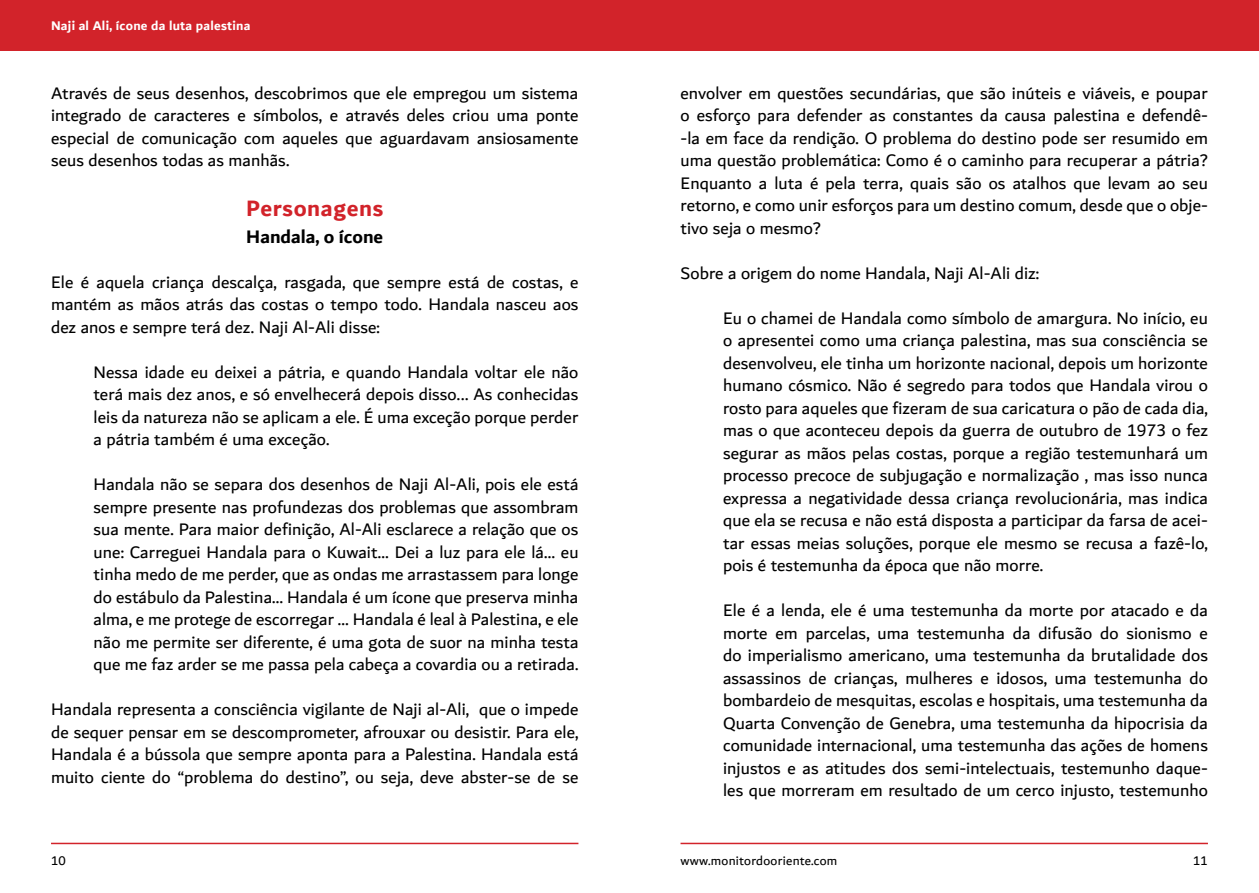
<style>
.page{position:relative;width:1259px;height:893px;background:#fff}
.page>*{position:absolute;margin:0;border:0;box-sizing:border-box;transform-origin:0 0}
.t1{font:700 24px "Dubai";letter-spacing:.025em;color:#d2232a}
.t2{font:700 19.5px "Dubai";color:#000}
.t3{font:18px/22.5px "Dubai";letter-spacing:.005em;color:#000;text-align:justify}
.t4{font:700 13.5px "Dubai";letter-spacing:.02em;color:#fff}
.t5{font:13.5px "Dubai";letter-spacing:.02em;color:#000}
</style>
<div class="page">
<div style="left:0;top:0;width:629px;height:51px;background:#d2232a"></div>
<div style="left:629px;top:0;width:630px;height:51px;background:#d2232a"></div>
<hr style="left:51px;top:843px;width:527px;height:1px;background:#d2232a">
<hr style="left:680px;top:843px;width:528px;height:1px;background:#d2232a">
<p class="t4" style="left:51px;top:18px;width:201px">Naji al Ali, ícone da luta palestina</p>
<p class="t3" style="left:51px;top:81px;width:529px">Através de seus desenhos, descobrimos que ele empregou um sistema integrado de caracteres e símbolos, e através deles criou uma ponte especial de comunicação com aqueles que aguardavam ansiosamente seus desenhos todas as manhãs.</p>
<h1 class="t1" style="left:246px;top:193px;width:138px">Personagens</h1>
<p class="t2" style="left:246px;top:225px;width:138px">Handala, o ícone</p>
<p class="t3" style="left:51px;top:270px;width:529px">Ele é aquela criança descalça, rasgada, que sempre está de costas, e mantém as mãos atrás das costas o tempo todo. Handala nasceu aos dez anos e sempre terá dez. Naji Al-Ali disse:</p>
<p class="t3" style="left:94px;top:360px;width:486px">Nessa idade eu deixei a pátria, e quando Handala voltar ele não terá mais dez anos, e só envelhecerá depois disso... As conhecidas leis da natureza não se aplicam a ele. É uma exceção porque perder a pátria também é uma exceção.</p>
<p class="t3" style="left:94px;top:473px;width:486px">Handala não se separa dos desenhos de Naji Al-Ali, pois ele está sempre presente nas profundezas dos problemas que assombram sua mente. Para maior definição, Al-Ali esclarece a relação que os une: Carreguei Handala para o Kuwait… Dei a luz para ele lá… eu tinha medo de me perder, que as ondas me arrastassem para longe do estábulo da Palestina… Handala é um ícone que preserva minha alma, e me protege de escorregar … Handala é leal à Palestina, e ele não me permite ser diferente, é uma gota de suor na minha testa que me faz arder se me passa pela cabeça a covardia ou a retirada.</p>
<p class="t3" style="left:51px;top:698px;width:529px">Handala representa a consciência vigilante de Naji al-Ali, que o impede de sequer pensar em se descomprometer, afrouxar ou desistir. Para ele, Handala é a bússola que sempre aponta para a Palestina. Handala está muito ciente do “problema do destino”, ou seja, deve abster-se de se</p>
<p class="t3" style="left:680px;top:81px;width:529px">envolver em questões secundárias, que são inúteis e viáveis, e poupar o esforço para defender as constantes da causa palestina e defendê--la em face da rendição. O problema do destino pode ser resumido em uma questão problemática: Como é o caminho para recuperar a pátria?<br>Enquanto a luta é pela terra, quais são os atalhos que levam ao seu retorno, e como unir esforços para um destino comum, desde que o obje&shy;tivo seja o mesmo?</p>
<p class="t3" style="left:680px;top:261px;width:360px">Sobre a origem do nome Handala, Naji Al-Ali diz:</p>
<p class="t3" style="left:723px;top:306px;width:486px">Eu o chamei de Handala como símbolo de amargura. No início, eu o apresentei como uma criança palestina, mas sua consciência se desenvolveu, ele tinha um horizonte nacional, depois um horizonte humano cósmico. Não é segredo para todos que Handala virou o rosto para aqueles que fizeram de sua caricatura o pão de cada dia, mas o que aconteceu depois da guerra de outubro de 1973 o fez segurar as mãos pelas costas, porque a região testemunhará um processo precoce de subjugação e normalização , mas isso nunca expressa a negatividade dessa criança revolucionária, mas indica que ela se recusa e não está disposta a participar da farsa de acei&shy;tar essas meias soluções, porque ele mesmo se recusa a fazê-lo, pois é testemunha da época que não morre.</p>
<p class="t3" style="left:723px;top:599px;width:486px">Ele é a lenda, ele é uma testemunha da morte por atacado e da morte em parcelas, uma testemunha da difusão do sionismo e do imperialismo americano, uma testemunha da brutalidade dos assassinos de crianças, mulheres e idosos, uma testemunha do bombardeio de mesquitas, escolas e hospitais, uma testemunha da Quarta Convenção de Genebra, uma testemunha da hipocrisia da comunidade internacional, uma testemunha das ações de homens injustos e as atitudes dos semi-intelectuais, testemunho daque&shy;les que morreram em resultado de um cerco injusto, testemunho</p>
<p class="t5" style="left:51px;top:852px;width:16px">10</p>
<p class="t5" style="left:680px;top:852px;width:158px">www.monitordooriente.com</p>
<p class="t5" style="left:1193px;top:852px;width:16px">11</p>
</div>
